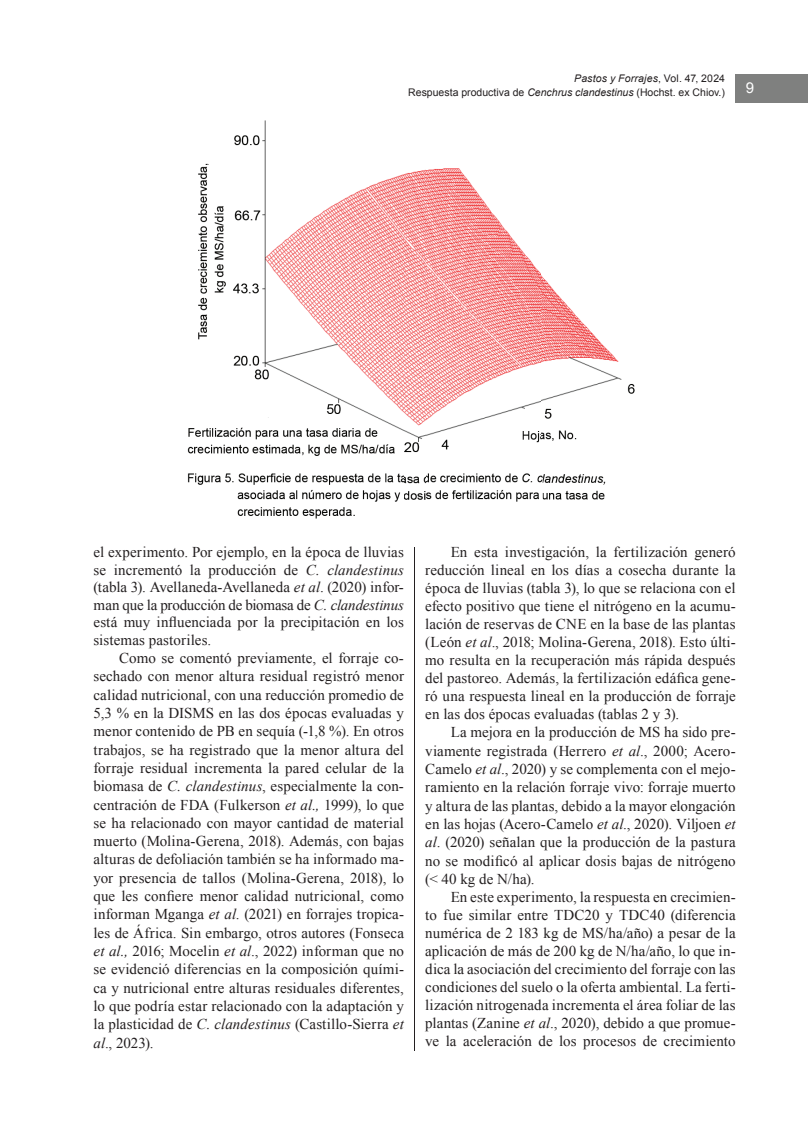
<style>
.page{position:relative;width:808px;height:1123px;background:#fff}
.page>*{position:absolute;margin:0;border:0;box-sizing:border-box;transform-origin:0 0}
.t1{font:15px/18.3px "Times New Roman";letter-spacing:.005em;color:#231f20;text-align:justify}
.t2{font:15px "Arial";color:#fff}
.t3{font:10.5px/13.5px "Arial";color:#231f20;text-align:right}
.s1{font-style:italic}
</style>
<div class="page">
<div style="left:736px;top:74px;width:72px;height:28px;background:#7f807f"></div>
<hr style="left:414px;top:119px;width:1px;height:931px;background:#231f20">
<div style="left:405px;top:119px;width:20px;height:427px;background:#fff"></div>
<img style="left:187px;top:120px;width:448px;height:399px">
<img style="left:405px;top:120px;width:20px;height:399px">
<p class="t3" style="left:408px;top:72px;width:318px"><span class="s1">Pastos y Forrajes</span>, Vol. 47, 2024<br>Respuesta productiva de <span class="s1">Cenchrus clandestinus</span> (Hochst. ex Chiov.)</p>
<p class="t2" style="left:746px;top:78px;width:10px">9</p>
<p class="t1" style="left:94px;top:543px;width:312px;line-height:17.5px">el experimento. Por ejemplo, en la época de lluvias se incrementó la producción de <span class="s1">C. clandestinus </span>(tabla 3). Avellaneda-Avellaneda <span class="s1">et al</span>. (2020) infor&shy;man que la producción de biomasa de <span class="s1">C. clandestinus </span>está muy influenciada por la precipitación en los sistemas pastoriles.</p>
<p class="t1" style="left:94px;top:648px;width:312px;text-indent:26px">Como se comentó previamente, el forraje co&shy;sechado con menor altura residual registró menor calidad nutricional, con una reducción promedio de 5,3 % en la DISMS en las dos épocas evaluadas y menor contenido de PB en sequía (-1,8 %). En otros trabajos, se ha registrado que la menor altura del forraje residual incrementa la pared celular de la biomasa de <span class="s1">C. clandestinus</span>, especialmente la con&shy;centración de FDA (Fulkerson <span class="s1">et al.,</span> 1999), lo que se ha relacionado con mayor cantidad de material muerto (Molina-Gerena, 2018). Además, con bajas alturas de defoliación también se ha informado ma&shy;yor presencia de tallos (Molina-Gerena, 2018), lo que les confiere menor calidad nutricional, como informan Mganga <span class="s1">et al</span>. (2021) en forrajes tropica&shy;les de África. Sin embargo, otros autores (Fonseca <span class="s1">et al.,</span> 2016; Mocelin <span class="s1">et al</span>., 2022) informan que no se evidenció diferencias en la composición quími&shy;ca y nutricional entre alturas residuales diferentes, lo que podría estar relacionado con la adaptación y la plasticidad de <span class="s1">C. clandestinus</span> (Castillo-Sierra <span class="s1">et al</span>., 2023).</p>
<p class="t1" style="left:425px;top:543px;width:312px;text-indent:26px">En esta investigación, la fertilización generó reducción lineal en los días a cosecha durante la época de lluvias (tabla 3), lo que se relaciona con el efecto positivo que tiene el nitrógeno en la acumu&shy;lación de reservas de CNE en la base de las plantas (León <span class="s1">et al</span>., 2018; Molina-Gerena, 2018). Esto últi&shy;mo resulta en la recuperación más rápida después del pastoreo. Además, la fertilización edáfica gene&shy;ró una respuesta lineal en la producción de forraje en las dos épocas evaluadas (tablas 2 y 3).</p>
<p class="t1" style="left:425px;top:723px;width:312px;text-indent:26px">La mejora en la producción de MS ha sido pre&shy;viamente registrada (Herrero <span class="s1">et al</span>., 2000; Acero-Camelo <span class="s1">et al</span>., 2020) y se complementa con el mejo&shy;ramiento en la relación forraje vivo: forraje muerto y altura de las plantas, debido a la mayor elongación en las hojas (Acero-Camelo <span class="s1">et al</span>., 2020). Viljoen <span class="s1">et al</span>. (2020) señalan que la producción de la pastura no se modificó al aplicar dosis bajas de nitrógeno (&lt; 40 kg de N/ha).</p>
<p class="t1" style="left:425px;top:887px;width:312px;text-indent:26px">En este experimento, la respuesta en crecimien&shy;to fue similar entre TDC20 y TDC40 (diferencia numérica de 2 183 kg de MS/ha/año) a pesar de la aplicación de más de 200 kg de N/ha/año, lo que in&shy;dica la asociación del crecimiento del forraje con las condiciones del suelo o la oferta ambiental. La ferti&shy;lización nitrogenada incrementa el área foliar de las plantas (Zanine <span class="s1">et al</span>., 2020), debido a que promue&shy;ve la aceleración de los procesos de crecimiento</p>
</div>
